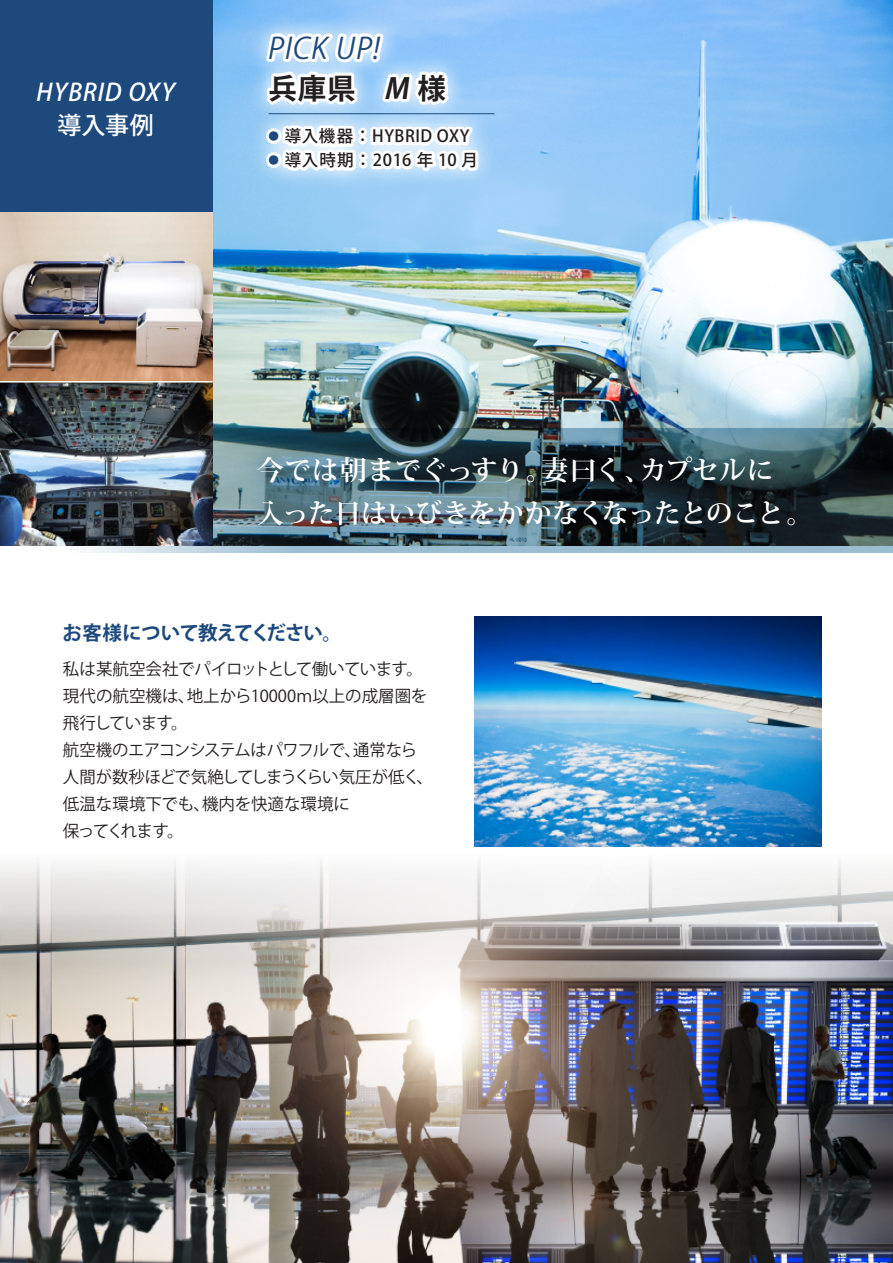
<style>
.page{position:relative;width:893px;height:1263px;background:#fff}
.page>*{position:absolute;margin:0;border:0;box-sizing:border-box;transform-origin:0 0}
.t1{font:29.25px "Koz Go Pro";color:#1d497d}
.t2{font:700 28.5px "Koz Go Pr 6 N";color:#231f20}
.t3{font:700 27px/42.8px "Koz Min Pr 6 N";letter-spacing:-.015em;color:#fff}
.t4{font:500 24px/33.8px "Koz Go Pro";letter-spacing:.02em;color:#fff;text-align:center}
.t5{font:700 19.5px "Koz Go Pro";letter-spacing:-.045em;color:#1d497d}
.t6{font:16.5px/27px "Koz Go Pr 6 N";letter-spacing:-.01em;color:#231f20}
.t7{font:500 16.5px "Koz Go Pro";letter-spacing:.03em;color:#231f20}
.s1{font-size:10.5px;color:#1d497d}
</style>
<div class="page">
<img style="left:0;top:814px;width:893px;height:449px">
<img style="left:213px;top:0;width:680px;height:428px">
<div style="left:0;top:0;width:213px;height:213px;background:#1d497d"></div>
<svg style="left:0;top:428px;width:893px;height:125px;background:#4f6165"></svg>
<img style="left:236px;top:4px;width:179px;height:92px">
<img style="left:238px;top:42px;width:20px;height:54px">
<img style="left:236px;top:96px;width:273px;height:108px">
<svg style="left:258px;top:29px;width:223px;height:149px"></svg>
<hr style="left:268px;top:113px;width:226px;height:1px;background:#1d497d">
<img style="left:0;top:383px;width:213px;height:162px">
<img style="left:0;top:213px;width:213px;height:168px">
<img style="left:49px;top:814px;width:399px;height:48px">
<img style="left:474px;top:616px;width:347px;height:231px">
<img style="left:230px;top:430px;width:599px;height:123px">
<h3 class="t4" style="left:36px;top:76px;width:141px">HYBRID OXY導入事例</h3>
<h1 class="t1" style="left:268px;top:29px;width:113px">PICK UP!</h1>
<h2 class="t2" style="left:268px;top:72px;width:179px">兵庫県　M 様</h2>
<p class="t7" style="left:268px;top:126px;width:202px"><span class="s1">●</span> 導入機器：HYBRID OXY</p>
<p class="t7" style="left:268px;top:150px;width:211px"><span class="s1">●</span> 導入時期：2016 年 10 月</p>
<h3 class="t3" style="left:257px;top:449px;width:558px">今では朝までぐっすり。妻曰く、カプセルに<br>入った日はいびきをかかなくなったとのこと。</h3>
<p class="t5" style="left:63px;top:620px;width:281px">お客様について教えてください。</p>
<p class="t6" style="left:63px;top:656px;width:371px">私は某航空会社でパイロットとして働いています。現代の航空機は、地上から10000ｍ以上の成層圏を飛行しています。<br>航空機のエアコンシステムはパワフルで、通常なら人間が数秒ほどで気絶してしまうくらい気圧が低く、低温な環境下でも、機内を快適な環境に<br>保ってくれます。</p>
</div>
